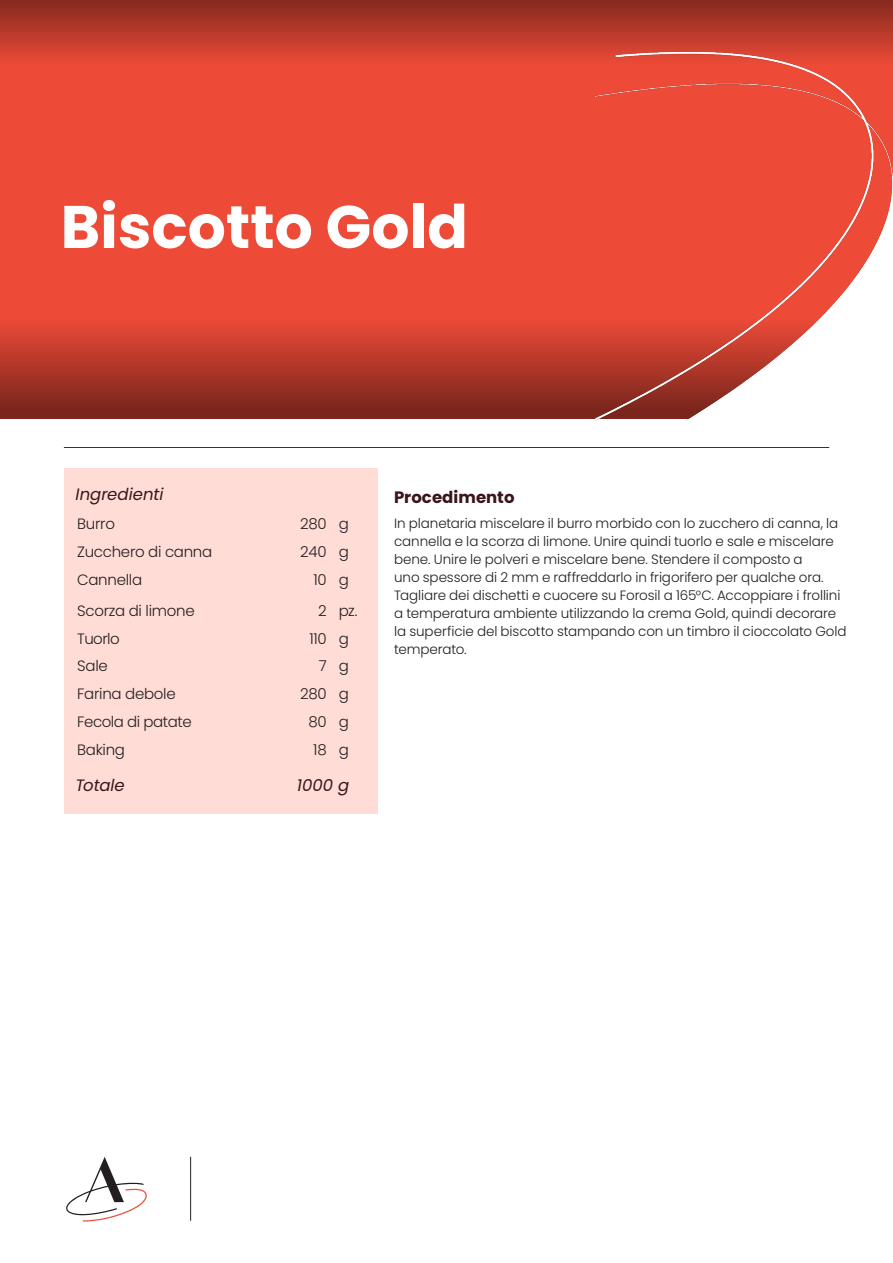
<style>
.page{position:relative;width:893px;height:1263px;background:#fff}
.page>*{position:absolute;margin:0;border:0;box-sizing:border-box;transform-origin:0 0}
.t1{font:700 60px "Poppins";color:#fff}
.Recipe_Table_Header{font:italic 16.5px "Poppins";color:#3a151b}
.Recipe_Table_Header-2{font:700 16.5px "Poppins";letter-spacing:.005em;color:#3a151b}
.Recipe_Table_Body{font:300 15px "Poppins";letter-spacing:-.02em;color:#231f20}
.Recipe_Table_Body-2{font:300 13.5px/18px "Poppins";letter-spacing:-.01em;color:#231f20}
</style>
<div class="page">
<svg style="left:66px;top:1157px;width:81px;height:64px"></svg>
<hr style="left:190px;top:1157px;width:1px;height:64px;background:#231f20">
<div style="left:64px;top:469px;width:314px;height:345px;background:#ffdcd5"></div>
<hr style="left:64px;top:447px;width:765px;height:1px;background:#231f20">
<div style="left:0;top:0;width:893px;height:418px;background:#ed4b38"></div>
<div style="left:0;top:318px;width:893px;height:100px;background:linear-gradient(to bottom,#ec4a37,#74241b)"></div>
<div style="left:0;top:0;width:893px;height:64px;background:linear-gradient(to bottom,#84291f,#e94937)"></div>
<img style="left:596px;top:0;width:297px;height:420px">
<p class="t1" style="left:61px;top:192px;width:409px">Biscotto Gold</p>
<p class="Recipe_Table_Header" style="left:75px;top:485px;width:89px">Ingredienti</p>
<p class="Recipe_Table_Body" style="left:77px;top:515px;width:39px">Burro</p>
<p class="Recipe_Table_Body" style="left:300px;top:515px;width:28px">280</p>
<p class="Recipe_Table_Body" style="left:339px;top:515px;width:12px">g</p>
<p class="Recipe_Table_Body" style="left:77px;top:543px;width:137px">Zucchero di canna</p>
<p class="Recipe_Table_Body" style="left:300px;top:543px;width:28px">240</p>
<p class="Recipe_Table_Body" style="left:339px;top:543px;width:12px">g</p>
<p class="Recipe_Table_Body" style="left:77px;top:571px;width:66px">Cannella</p>
<p class="Recipe_Table_Body" style="left:313px;top:571px;width:15px">10</p>
<p class="Recipe_Table_Body" style="left:339px;top:571px;width:12px">g</p>
<p class="Recipe_Table_Body" style="left:77px;top:602px;width:119px">Scorza di limone</p>
<p class="Recipe_Table_Body" style="left:318px;top:602px;width:10px">2</p>
<p class="Recipe_Table_Body" style="left:339px;top:602px;width:20px">pz.</p>
<p class="Recipe_Table_Body" style="left:77px;top:629px;width:44px">Tuorlo</p>
<p class="Recipe_Table_Body" style="left:309px;top:629px;width:19px">110</p>
<p class="Recipe_Table_Body" style="left:339px;top:629px;width:12px">g</p>
<p class="Recipe_Table_Body" style="left:77px;top:657px;width:32px">Sale</p>
<p class="Recipe_Table_Body" style="left:319px;top:657px;width:9px">7</p>
<p class="Recipe_Table_Body" style="left:339px;top:657px;width:12px">g</p>
<p class="Recipe_Table_Body" style="left:77px;top:685px;width:100px">Farina debole</p>
<p class="Recipe_Table_Body" style="left:300px;top:685px;width:28px">280</p>
<p class="Recipe_Table_Body" style="left:339px;top:685px;width:12px">g</p>
<p class="Recipe_Table_Body" style="left:77px;top:713px;width:116px">Fecola di patate</p>
<p class="Recipe_Table_Body" style="left:308px;top:713px;width:20px">80</p>
<p class="Recipe_Table_Body" style="left:339px;top:713px;width:12px">g</p>
<p class="Recipe_Table_Body" style="left:77px;top:740px;width:49px">Baking</p>
<p class="Recipe_Table_Body" style="left:313px;top:740px;width:15px">18</p>
<p class="Recipe_Table_Body" style="left:339px;top:740px;width:12px">g</p>
<p class="Recipe_Table_Header" style="left:75px;top:775px;width:51px">Totale</p>
<p class="Recipe_Table_Header" style="left:297px;top:775px;width:54px">1000 g</p>
<p class="Recipe_Table_Header-2" style="left:394px;top:488px;width:122px">Procedimento</p>
<p class="Recipe_Table_Body-2" style="left:394px;top:514px;width:454px">In planetaria miscelare il burro morbido con lo zucchero di canna, la cannella e la scorza di limone. Unire quindi tuorlo e sale e miscelare bene. Unire le polveri e miscelare bene. Stendere il composto a<br>uno spessore di 2 mm e raffreddarlo in frigorifero per qualche ora.<br>Tagliare dei dischetti e cuocere su Forosil a 165°C. Accoppiare i frollini a temperatura ambiente utilizzando la crema Gold, quindi decorare la superficie del biscotto stampando con un timbro il cioccolato Gold temperato.</p>
</div>
